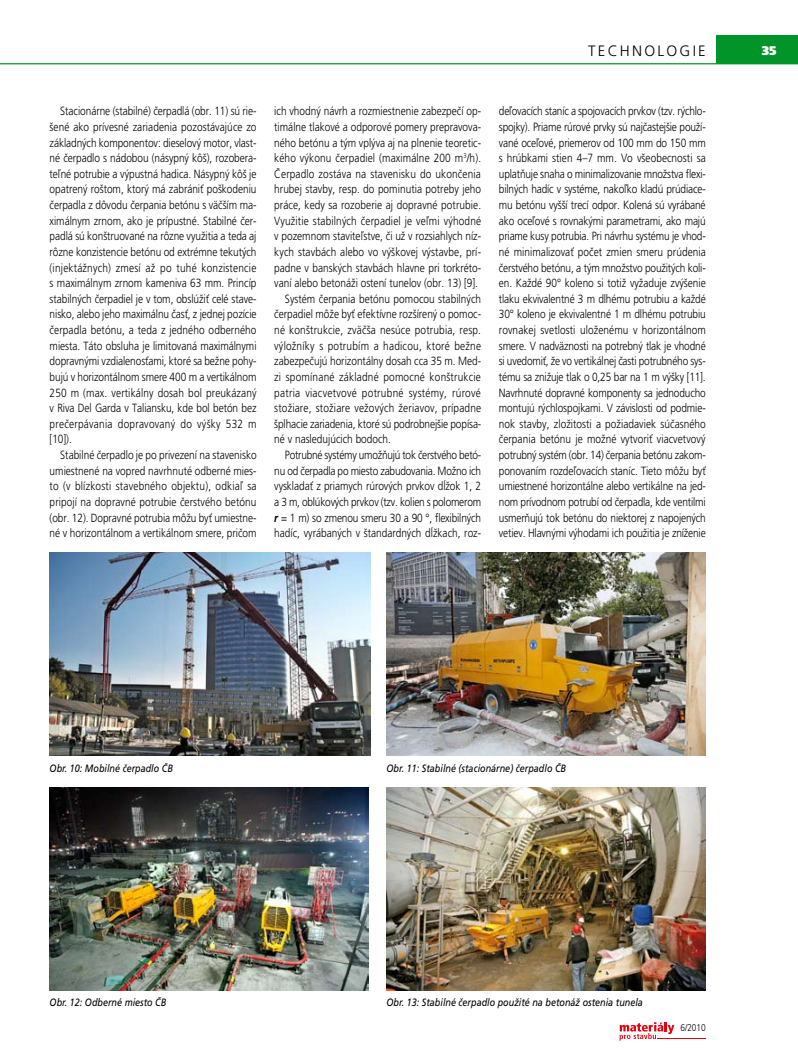
<style>
.page{position:relative;width:798px;height:1063px;background:#fff}
.page>*{position:absolute;margin:0;border:0;box-sizing:border-box;transform-origin:0 0}
.t1{font:15px "Frutiger CE Light";letter-spacing:.15em;color:#000}
.t2{font:900 12.5px "Frutiger CE Ultra";color:#fff}
.t3{font:11.88px/15.6px "Frutiger CE Light";color:#000;text-align:justify;scale:.85 1}
.t4{font:11.88px "Frutiger CE Light";letter-spacing:-.02em;color:#000;scale:.85 1}
.t5{font:11.88px "Frutiger CE Light";letter-spacing:.02em;color:#000;scale:.85 1}
.t6{font:11.88px "Frutiger CE Light";letter-spacing:.025em;color:#000;scale:.85 1}
.t7{font:italic 10.62px "Frutiger CE";color:#000;scale:.85 1}
.t8{font:9.75px "Frutiger CE Light";color:#000;scale:.85 1}
.s1{font-family:"Frutiger CE";font-weight:700;font-style:italic}
</style>
<div class="page">
<svg style="left:619px;top:1022px;width:55px;height:19px"></svg>
<hr style="left:657px;top:1039px;width:48px;height:1px;background:#e30010">
<hr style="left:0;top:63px;width:797px;height:1px;background:#009429">
<div style="left:716px;top:35px;width:81px;height:29px;background:#009429"></div>
<img style="left:50px;top:553px;width:320px;height:203px">
<img style="left:386px;top:553px;width:319px;height:203px">
<img style="left:50px;top:787px;width:319px;height:203px">
<img style="left:386px;top:787px;width:319px;height:203px">
<p class="t1" style="left:588px;top:42px;width:119px">t echnologie</p>
<p class="t2" style="left:761px;top:43px;width:16px">35</p>
<p class="t3" style="left:50px;top:103px;width:245px;text-indent:11px">Stacionárne (stabilné) čerpadlá (obr. 11) sú rie&shy;šené ako prívesné zariadenia pozostávajúce zo základných komponentov: dieselový motor, vlast&shy;né čerpadlo s nádobou (násypný kôš), rozobera&shy;teľné potrubie a výpustná hadica. Násypný kôš je opatrený roštom, ktorý má zabrániť poškodeniu čerpadla z dôvodu čerpania betónu s väčším ma&shy;ximálnym zrnom, ako je prípustné. Stabilné čer&shy;padlá sú konštruované na rôzne využitia a teda aj rôzne konzistencie betónu od extrémne tekutých (injektážnych) zmesí až po tuhé konzistencie s maximálnym zrnom kameniva 63 mm. Princíp stabilných čerpadiel je v tom, obslúžiť celé stave&shy;nisko, alebo jeho maximálnu časť, z jednej pozície čerpadla betónu, a teda z jedného odberného miesta. Táto obsluha je limitovaná maximálnymi dopravnými vzdialenosťami, ktoré sa bežne pohy&shy;bujú v horizontálnom smere 400 m a vertikálnom 250 m (max. vertikálny dosah bol preukázaný v Riva Del Garda v Taliansku, kde bol betón bez prečerpávania dopravovaný do výšky 532 m [10]).</p>
<p class="t3" style="left:50px;top:447px;width:245px;text-indent:11px">Stabilné čerpadlo je po privezení na stavenisko umiestnené na vopred navrhnuté odberné mies&shy;to (v blízkosti stavebného objektu), odkiaľ sa pripojí na dopravné potrubie čerstvého betónu (obr. 12). Dopravné potrubia môžu byť umiestne&shy;né v horizontálnom a vertikálnom smere, pričom</p>
<p class="t3" style="left:274px;top:103px;width:245px">ich vhodný návrh a rozmiestnenie zabezpečí op-</p>
<p class="t3" style="left:274px;top:119px;width:245px">timálne tlakové a odporové pomery prepravova-</p>
<p class="t3" style="left:274px;top:135px;width:245px">ného betónu a tým vplýva aj na plnenie teoretic-</p>
<p class="t3" style="left:274px;top:150px;width:245px">kého výkonu čerpadiel (maximálne 200 m<sup>3</sup>/h).</p>
<p class="t3" style="left:274px;top:166px;width:244px">Čerpadlo zostáva na stavenisku do ukončenia</p>
<p class="t3" style="left:274px;top:181px;width:245px">hrubej stavby, resp. do pominutia potreby jeho</p>
<p class="t3" style="left:274px;top:197px;width:245px">práce, kedy sa rozoberie aj dopravné potrubie.</p>
<p class="t3" style="left:274px;top:213px;width:245px">Využitie stabilných čerpadiel je veľmi výhodné</p>
<p class="t3" style="left:274px;top:228px;width:245px">v pozemnom staviteľstve, či už v rozsiahlych níz-</p>
<p class="t3" style="left:274px;top:244px;width:245px">kych stavbách alebo vo výškovej výstavbe, prí-</p>
<p class="t3" style="left:274px;top:260px;width:245px">padne v banských stavbách hlavne pri torkréto-</p>
<p class="t3" style="left:274px;top:275px;width:241px">vaní alebo betonáži ostení tunelov (obr. 13) [9].</p>
<p class="t3" style="left:285px;top:291px;width:232px">Systém čerpania betónu pomocou stabilných</p>
<p class="t3" style="left:274px;top:306px;width:245px">čerpadiel môže byť efektívne rozšírený o pomoc-</p>
<p class="t3" style="left:274px;top:322px;width:245px">né konštrukcie, zväčša nesúce potrubia, resp.</p>
<p class="t5" style="left:274px;top:339px;width:245px">výložníky s potrubím a hadicou, ktoré bežne</p>
<p class="t3" style="left:274px;top:353px;width:245px">zabezpečujú horizontálny dosah cca 35 m. Med-</p>
<p class="t5" style="left:274px;top:370px;width:244px">zi spomínané základné pomocné konštrukcie</p>
<p class="t6" style="left:274px;top:386px;width:244px">patria viacvetvové potrubné systémy, rúrové</p>
<p class="t3" style="left:274px;top:400px;width:245px">stožiare, stožiare vežových žeriavov, prípadne</p>
<p class="t3" style="left:274px;top:416px;width:245px">šplhacie zariadenia, ktoré sú podrobnejšie popísa-</p>
<p class="t3" style="left:274px;top:431px;width:139px">né v nasledujúcich bodoch.</p>
<p class="t4" style="left:285px;top:448px;width:232px">Potrubné systémy umožňujú tok čerstvého betó-</p>
<p class="t4" style="left:274px;top:464px;width:245px">nu od čerpadla po miesto zabudovania. Možno ich</p>
<p class="t3" style="left:274px;top:478px;width:245px">vyskladať z priamych rúrových prvkov dĺžok 1, 2</p>
<p class="t4" style="left:274px;top:495px;width:245px">a 3 m, oblúkových prvkov (tzv. kolien s polomerom</p>
<p class="t3" style="left:274px;top:510px;width:245px"><span class="s1">r</span> = 1 m) so zmenou smeru 30 a 90 °, flexibilných</p>
<p class="t3" style="left:274px;top:525px;width:245px">hadíc, vyrábaných v štandardných dĺžkach, roz-</p>
<p class="t3" style="left:498px;top:103px;width:245px">deľovacích staníc a spojovacích prvkov (tzv. rýchlo&shy;spojky). Priame rúrové prvky sú najčastejšie použí&shy;vané oceľové, priemerov od 100 mm do 150 mm s hrúbkami stien 4–7 mm. Vo všeobecnosti sa uplatňuje snaha o minimalizovanie množstva flexi&shy;bilných hadíc v systéme, nakoľko kladú prúdiace&shy;mu betónu vyšší trecí odpor. Kolená sú vyrábané ako oceľové s rovnakými parametrami, ako majú priame kusy potrubia. Pri návrhu systému je vhod&shy;né minimalizovať počet zmien smeru prúdenia čerstvého betónu, a tým množstvo použitých koli&shy;en. Každé 90° koleno si totiž vyžaduje zvýšenie tlaku ekvivalentné 3 m dlhému potrubiu a každé 30° koleno je ekvivalentné 1 m dlhému potrubiu rovnakej svetlosti uloženému v horizontálnom smere. V nadväznosti na potrebný tlak je vhodné si uvedomiť, že vo vertikálnej časti potrubného sys&shy;tému sa znižuje tlak o 0,25 bar na 1 m výšky [11].<br>Navrhnuté dopravné komponenty sa jednoducho montujú rýchlospojkami. V závislosti od podmie&shy;nok stavby, zložitosti a požiadaviek súčasného čerpania betónu je možné vytvoriť viacvetvový potrubný systém (obr. 14) čerpania betónu zakom&shy;ponovaním rozdeľovacích staníc. Tieto môžu byť umiestnené horizontálne alebo vertikálne na jed&shy;nom prívodnom potrubí od čerpadla, kde ventilmi usmerňujú tok betónu do niektorej z napojených vetiev. H lavnými výhodami ich použitia je zníženie</p>
<p class="t7" style="left:50px;top:762px;width:146px">Obr. 10: Mobilné čerpadlo ČB</p>
<p class="t7" style="left:386px;top:762px;width:212px">Obr. 11: Stabilné (stacionárne) čerpadlo ČB</p>
<p class="t7" style="left:50px;top:996px;width:139px">Obr. 12: Odberné miesto ČB</p>
<p class="t7" style="left:386px;top:996px;width:303px">Obr. 13: Stabilné čerpadlo použité na betonáž ostenia tunela</p>
<p class="t8" style="left:680px;top:1022px;width:31px">6/2010</p>
</div>
